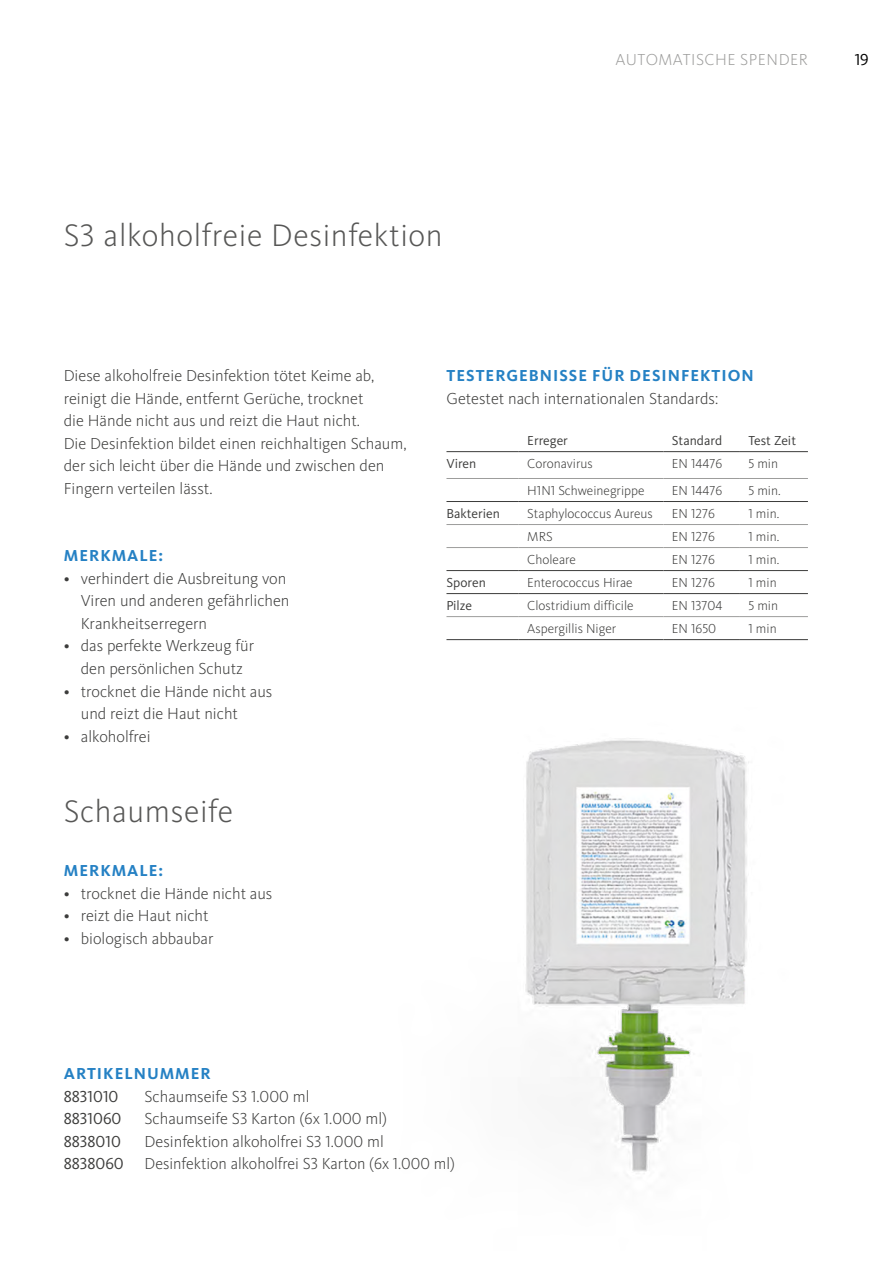
<style>
.page{position:relative;width:893px;height:1263px;background:#fff}
.page>*{position:absolute;margin:0;border:0;box-sizing:border-box;transform-origin:0 0}
.t1{font:300 32.25px "Kievit Pro";letter-spacing:.02em;color:#575756}
.t2{font:300 16.5px/22.5px "Kievit Pro";color:#3c3c3b}
.t3{font:700 16.5px "Kievit Pro";letter-spacing:.06em;color:#2581c4}
.t4{font:16.5px "Kievit Pro";color:#3c3c3b}
.t5{font:300 16.5px "Kievit Pro";letter-spacing:.03em;color:#9d9d9c}
.t6{font:16.5px "Kievit Pro";color:#000}
.t7{font:300 13.5px "Kievit Pro";color:#3c3c3b}
.t8{font:13.5px "Kievit Pro";color:#3c3c3b}
.s1{font-weight:400}
</style>
<div class="page">
<img style="left:525px;top:738px;width:224px;height:438px">
<hr style="left:446px;top:451px;width:73px;height:1px;background:#3c3c3b">
<hr style="left:519px;top:451px;width:144px;height:1px;background:#3c3c3b">
<hr style="left:663px;top:451px;width:77px;height:1px;background:#3c3c3b">
<hr style="left:740px;top:451px;width:68px;height:1px;background:#3c3c3b">
<hr style="left:446px;top:501px;width:73px;height:1px;background:#3c3c3b">
<hr style="left:519px;top:501px;width:144px;height:1px;background:#3c3c3b">
<hr style="left:663px;top:501px;width:77px;height:1px;background:#3c3c3b">
<hr style="left:740px;top:501px;width:68px;height:1px;background:#3c3c3b">
<hr style="left:446px;top:570px;width:73px;height:1px;background:#3c3c3b">
<hr style="left:519px;top:570px;width:144px;height:1px;background:#3c3c3b">
<hr style="left:663px;top:570px;width:77px;height:1px;background:#3c3c3b">
<hr style="left:740px;top:570px;width:68px;height:1px;background:#3c3c3b">
<hr style="left:446px;top:593px;width:73px;height:1px;background:#3c3c3b">
<hr style="left:519px;top:593px;width:144px;height:1px;background:#3c3c3b">
<hr style="left:663px;top:593px;width:77px;height:1px;background:#3c3c3b">
<hr style="left:740px;top:593px;width:68px;height:1px;background:#3c3c3b">
<hr style="left:446px;top:478px;width:73px;height:1px;background:#9d9d9c">
<hr style="left:519px;top:478px;width:144px;height:1px;background:#9d9d9c">
<hr style="left:663px;top:478px;width:77px;height:1px;background:#9d9d9c">
<hr style="left:740px;top:478px;width:68px;height:1px;background:#9d9d9c">
<hr style="left:446px;top:639px;width:73px;height:1px;background:#3c3c3b">
<hr style="left:519px;top:639px;width:144px;height:1px;background:#3c3c3b">
<hr style="left:663px;top:639px;width:77px;height:1px;background:#3c3c3b">
<hr style="left:740px;top:639px;width:68px;height:1px;background:#3c3c3b">
<hr style="left:446px;top:524px;width:73px;height:1px;background:#9d9d9c">
<hr style="left:519px;top:524px;width:144px;height:1px;background:#9d9d9c">
<hr style="left:663px;top:524px;width:77px;height:1px;background:#9d9d9c">
<hr style="left:740px;top:524px;width:68px;height:1px;background:#9d9d9c">
<hr style="left:446px;top:547px;width:73px;height:1px;background:#9d9d9c">
<hr style="left:519px;top:547px;width:144px;height:1px;background:#9d9d9c">
<hr style="left:663px;top:547px;width:77px;height:1px;background:#9d9d9c">
<hr style="left:740px;top:547px;width:68px;height:1px;background:#9d9d9c">
<hr style="left:446px;top:616px;width:73px;height:1px;background:#9d9d9c">
<hr style="left:519px;top:616px;width:144px;height:1px;background:#9d9d9c">
<hr style="left:663px;top:616px;width:77px;height:1px;background:#9d9d9c">
<hr style="left:740px;top:616px;width:68px;height:1px;background:#9d9d9c">
<h1 class="t1" style="left:64px;top:216px;width:380px">S3 alkoholfreie Desinfektion</h1>
<p class="t5" style="left:616px;top:50px;width:194px">AUTOMATISCHE SPENDER</p>
<p class="t6" style="left:855px;top:50px;width:15px">19</p>
<p class="t2" style="left:64px;top:364px;width:344px">Diese alkoholfreie Desinfektion tötet Keime ab, reinigt die Hände, entfernt Gerüche, trocknet<br>die Hände nicht aus und reizt die Haut nicht.<br>Die Desinfektion bildet einen reichhaltigen Schaum, der sich leicht über die Hände und zwischen den Fingern verteilen lässt.</p>
<p class="t3" style="left:64px;top:546px;width:101px">MERKMALE:</p>
<p class="t2" style="left:81px;top:567px;width:210px;text-indent:-17px"><span class="s1">•</span> verhindert die Ausbreitung von<br>Viren und anderen gefährlichen<br>Krankheitserregern</p>
<p class="t2" style="left:64px;top:634px;width:192px;text-align:center"><span class="s1">•</span> das perfekte Werkzeug für den persönlichen Schutz</p>
<p class="t2" style="left:81px;top:679px;width:193px;text-indent:-17px"><span class="s1">•</span> trocknet die Hände nicht aus und reizt die Haut nicht</p>
<p class="t2" style="left:64px;top:725px;width:88px"><span class="s1">•</span> alkoholfrei</p>
<h1 class="t1" style="left:64px;top:792px;width:171px">Schaumseife</h1>
<p class="t3" style="left:64px;top:861px;width:101px">MERKMALE:</p>
<p class="t2" style="left:64px;top:882px;width:210px"><span class="s1">•</span> trocknet die Hände nicht aus</p>
<p class="t2" style="left:64px;top:904px;width:146px"><span class="s1">•</span> reizt die Haut nicht</p>
<p class="t2" style="left:64px;top:927px;width:151px"><span class="s1">•</span> biologisch abbaubar</p>
<p class="t3" style="left:447px;top:366px;width:309px">TESTERGEBNISSE FÜR DESINFEKTION</p>
<p class="t2" style="left:446px;top:387px;width:273px">Getestet nach internationalen Standards:</p>
<p class="t8" style="left:527px;top:433px;width:42px">Erreger</p>
<p class="t8" style="left:672px;top:433px;width:52px">Standard</p>
<p class="t8" style="left:748px;top:433px;width:49px">Test Zeit</p>
<p class="t8" style="left:446px;top:456px;width:31px">Viren</p>
<p class="t7" style="left:527px;top:456px;width:67px">Coronavirus</p>
<p class="t7" style="left:672px;top:456px;width:52px">EN 14476</p>
<p class="t7" style="left:748px;top:456px;width:31px">5 min</p>
<p class="t7" style="left:527px;top:482px;width:119px">H1N1 Schweinegrippe</p>
<p class="t7" style="left:672px;top:482px;width:52px">EN 14476</p>
<p class="t7" style="left:748px;top:482px;width:34px">5 min.</p>
<p class="t8" style="left:446px;top:505px;width:55px">Bakterien</p>
<p class="t7" style="left:527px;top:505px;width:127px">Staphylococcus Aureus</p>
<p class="t7" style="left:672px;top:505px;width:45px">EN 1276</p>
<p class="t7" style="left:748px;top:505px;width:32px">1 min.</p>
<p class="t7" style="left:527px;top:528px;width:27px">MRS</p>
<p class="t7" style="left:672px;top:528px;width:45px">EN 1276</p>
<p class="t7" style="left:748px;top:528px;width:32px">1 min.</p>
<p class="t7" style="left:527px;top:551px;width:50px">Choleare</p>
<p class="t7" style="left:672px;top:551px;width:45px">EN 1276</p>
<p class="t7" style="left:748px;top:551px;width:32px">1 min.</p>
<p class="t8" style="left:446px;top:574px;width:41px">Sporen</p>
<p class="t7" style="left:527px;top:574px;width:107px">Enterococcus Hirae</p>
<p class="t7" style="left:672px;top:574px;width:45px">EN 1276</p>
<p class="t7" style="left:748px;top:574px;width:30px">1 min</p>
<p class="t8" style="left:446px;top:597px;width:27px">Pilze</p>
<p class="t7" style="left:527px;top:597px;width:108px">Clostridium difficile</p>
<p class="t7" style="left:672px;top:597px;width:52px">EN 13704</p>
<p class="t7" style="left:748px;top:597px;width:31px">5 min</p>
<p class="t7" style="left:527px;top:621px;width:91px">Aspergillis Niger</p>
<p class="t7" style="left:672px;top:621px;width:46px">EN 1650</p>
<p class="t7" style="left:748px;top:621px;width:30px">1 min</p>
<p class="t3" style="left:64px;top:1063px;width:148px">ARTIKELNUMMER</p>
<p class="t4" style="left:64px;top:1086px;width:56px">8831010</p>
<p class="t2" style="left:145px;top:1084px;width:166px">Schaumseife S3 1.000 ml</p>
<p class="t4" style="left:64px;top:1108px;width:59px">8831060</p>
<p class="t2" style="left:145px;top:1107px;width:244px">Schaumseife S3 Karton (6x 1.000 ml)</p>
<p class="t4" style="left:64px;top:1131px;width:59px">8838010</p>
<p class="t2" style="left:145px;top:1129px;width:241px">Desinfektion alkoholfrei S3 1.000 ml</p>
<p class="t4" style="left:64px;top:1153px;width:62px">8838060</p>
<p class="t2" style="left:145px;top:1152px;width:312px">Desinfektion alkoholfrei S3 Karton (6x 1.000 ml)</p>
</div>
